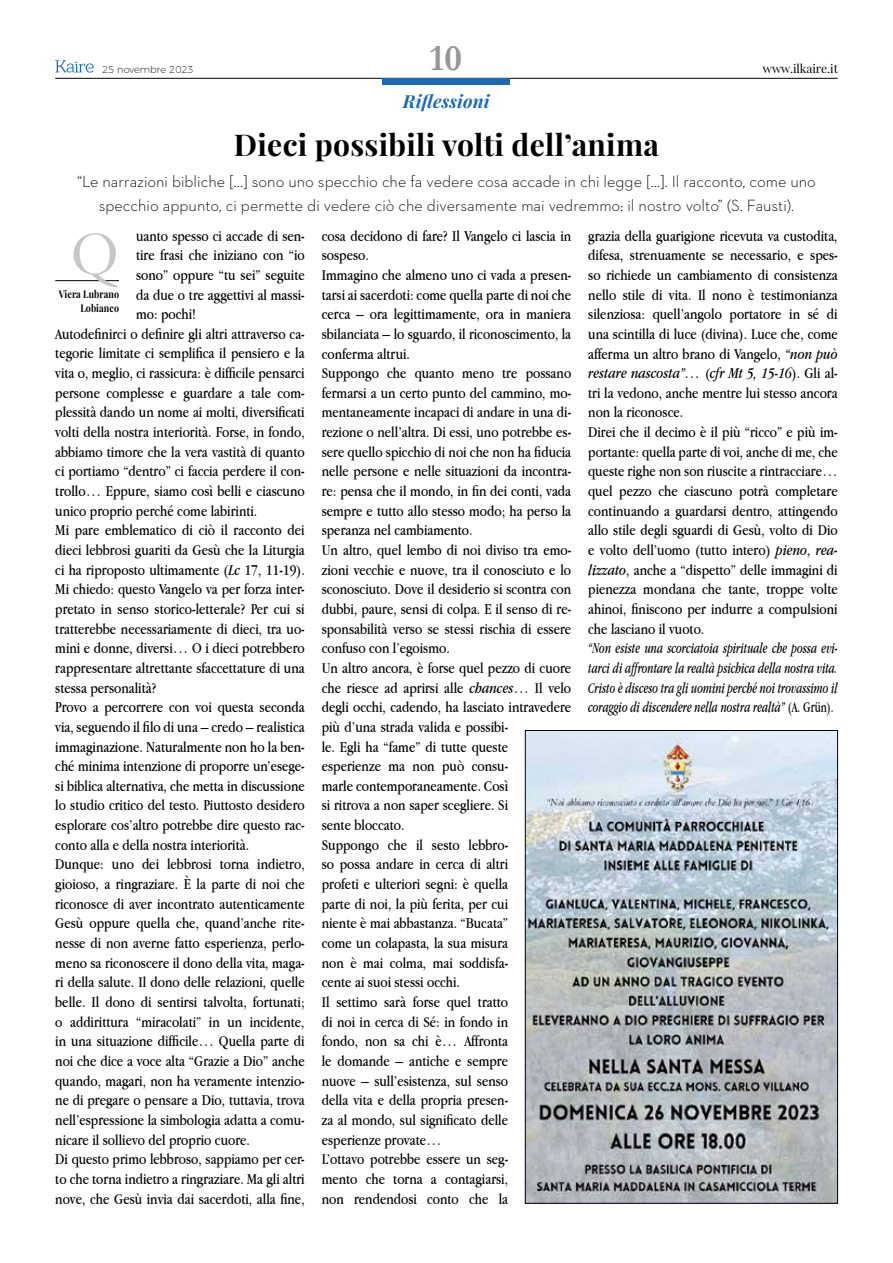
<style>
.page{position:relative;width:893px;height:1263px;background:#fff}
.page>*{position:absolute;margin:0;border:0;box-sizing:border-box;transform-origin:0 0}
.t1{font:63px "Garamond";color:#c6c6c6}
.t2{font:700 37.5px "Garamond";color:#949699}
.t3{font:700 30px "Playfair Display";letter-spacing:.01em;color:#000}
.t4{font:italic 700 18px "Playfair Display";letter-spacing:.01em;color:#1e69ab}
.t5{font:300 16.5px/24px "Neutraface 2 Text";color:#000;text-align:center}
.t6{font:15.75px/19.6px "Apple Garamond";color:#000}
.t7{font:italic 15.75px/19.6px "Apple Garamond";color:#000;text-align:justify;scale:.81 1}
.t8{font:12px "Playfair Display";color:#000}
.t9{font:700 10.5px/13.5px "Playfair Display";letter-spacing:.01em;color:#000;text-align:right;scale:.85 1}
.t10{font:200 9.9px "Montserrat";color:#000}
.s1{font-style:italic}
.s2{font-style:normal}
</style>
<div class="page">
<hr style="left:55px;top:78px;width:783px;height:1px;background:#000">
<svg style="left:55px;top:60px;width:39px;height:13px"></svg>
<div style="left:382px;top:78px;width:127px;height:7px;background:#1e69ab"></div>
<hr style="left:55px;top:280px;width:64px;height:1px;background:#000">
<img style="left:527px;top:732px;width:309px;height:469px">
<div style="left:525px;top:730px;width:313px;height:473px;border:1px solid #000"></div>
<p class="t10" style="left:102px;top:62px;width:93px">25 novembre 2023</p>
<h2 class="t2" style="left:430px;top:36px;width:34px">10</h2>
<p class="t4" style="left:403px;top:89px;width:88px">Riflessioni</p>
<p class="t8" style="left:763px;top:61px;width:77px">www.ilkaire.it</p>
<h3 class="t3" style="left:234px;top:126px;width:427px">Dieci possibili volti dell’anima</h3>
<p class="t5" style="left:77px;top:169px;width:740px">“Le narrazioni bibliche […] sono uno specchio che fa vedere cosa accade in chi legge […]. Il racconto, come uno specchio appunto, ci permette di vedere ciò che diversamente mai vedremmo: il nostro volto” (S. Fausti).</p>
<p class="t6" style="left:136px;top:225px;width:170px">uanto spesso ci accade di sen-</p>
<p class="t6" style="left:136px;top:245px;width:170px">tire frasi che iniziano con “io</p>
<p class="t6" style="left:136px;top:265px;width:170px">sono” oppure “tu sei” seguite</p>
<p class="t6" style="left:136px;top:284px;width:170px">da due o tre aggettivi al massi-</p>
<p class="t6" style="left:136px;top:304px;width:61px">mo: pochi!</p>
<p class="t6" style="left:55px;top:324px;width:251px">Autodefinirci o definire gli altri attraverso ca-</p>
<p class="t6" style="left:55px;top:343px;width:251px">tegorie limitate ci semplifica il pensiero e la</p>
<p class="t6" style="left:55px;top:363px;width:251px">vita o, meglio, ci rassicura: è difficile pensarci</p>
<p class="t6" style="left:55px;top:383px;width:251px">persone complesse e guardare a tale com-</p>
<p class="t6" style="left:55px;top:402px;width:251px">plessità dando un nome ai molti, diversificati</p>
<p class="t6" style="left:55px;top:422px;width:251px">volti della nostra interiorità. Forse, in fondo,</p>
<p class="t6" style="left:55px;top:442px;width:251px">abbiamo timore che la vera vastità di quanto</p>
<p class="t6" style="left:55px;top:461px;width:251px">ci portiamo “dentro” ci faccia perdere il con-</p>
<p class="t6" style="left:55px;top:481px;width:251px">trollo… Eppure, siamo così belli e ciascuno</p>
<p class="t6" style="left:55px;top:500px;width:204px">unico proprio perché come labirinti.</p>
<p class="t6" style="left:55px;top:520px;width:251px">Mi pare emblematico di ciò il racconto dei</p>
<p class="t6" style="left:55px;top:540px;width:251px">dieci lebbrosi guariti da Gesù che la Liturgia</p>
<p class="t6" style="left:55px;top:559px;width:251px">ci ha riproposto ultimamente (<span class="s1">Lc</span> 17, 11-19).</p>
<p class="t6" style="left:55px;top:579px;width:251px">Mi chiedo: questo Vangelo va per forza inter-</p>
<p class="t6" style="left:55px;top:599px;width:251px">pretato in senso storico-letterale? Per cui si</p>
<p class="t6" style="left:55px;top:618px;width:251px">tratterebbe necessariamente di dieci, tra uo-</p>
<p class="t6" style="left:55px;top:638px;width:251px">mini e donne, diversi… O i dieci potrebbero</p>
<p class="t6" style="left:55px;top:658px;width:251px">rappresentare altrettante sfaccettature di una</p>
<p class="t6" style="left:55px;top:677px;width:102px">stessa personalità?</p>
<p class="t6" style="left:55px;top:697px;width:251px">Provo a percorrere con voi questa seconda</p>
<p class="t6" style="left:55px;top:717px;width:251px">via, seguendo il filo di una – credo – realistica</p>
<p class="t6" style="left:55px;top:736px;width:251px">immaginazione. Naturalmente non ho la ben-</p>
<p class="t6" style="left:55px;top:756px;width:251px">ché minima intenzione di proporre un’esege-</p>
<p class="t6" style="left:55px;top:776px;width:251px">si biblica alternativa, che metta in discussione</p>
<p class="t6" style="left:55px;top:795px;width:251px">lo studio critico del testo. Piuttosto desidero</p>
<p class="t6" style="left:55px;top:815px;width:251px">esplorare cos’altro potrebbe dire questo rac-</p>
<p class="t6" style="left:55px;top:835px;width:195px">conto alla e della nostra interiorità.</p>
<p class="t6" style="left:55px;top:854px;width:251px">Dunque: uno dei lebbrosi torna indietro,</p>
<p class="t6" style="left:55px;top:874px;width:251px">gioioso, a ringraziare. È la parte di noi che</p>
<p class="t6" style="left:55px;top:893px;width:251px">riconosce di aver incontrato autenticamente</p>
<p class="t6" style="left:55px;top:913px;width:251px">Gesù oppure quella che, quand’anche rite-</p>
<p class="t6" style="left:55px;top:933px;width:251px">nesse di non averne fatto esperienza, perlo-</p>
<p class="t6" style="left:55px;top:952px;width:251px">meno sa riconoscere il dono della vita, maga-</p>
<p class="t6" style="left:55px;top:972px;width:251px">ri della salute. Il dono delle relazioni, quelle</p>
<p class="t6" style="left:55px;top:992px;width:251px">belle. Il dono di sentirsi talvolta, fortunati;</p>
<p class="t6" style="left:55px;top:1011px;width:251px">o addirittura “miracolati” in un incidente,</p>
<p class="t6" style="left:55px;top:1031px;width:251px">in una situazione difficile… Quella parte di</p>
<p class="t6" style="left:55px;top:1051px;width:251px">noi che dice a voce alta “Grazie a Dio” anche</p>
<p class="t6" style="left:55px;top:1070px;width:251px">quando, magari, non ha veramente intenzio-</p>
<p class="t6" style="left:55px;top:1090px;width:251px">ne di pregare o pensare a Dio, tuttavia, trova</p>
<p class="t6" style="left:55px;top:1110px;width:251px">nell’espressione la simbologia adatta a comu-</p>
<p class="t6" style="left:55px;top:1129px;width:196px">nicare il sollievo del proprio cuore.</p>
<p class="t6" style="left:55px;top:1149px;width:251px">Di questo primo lebbroso, sappiamo per cer-</p>
<p class="t6" style="left:55px;top:1169px;width:251px">to che torna indietro a ringraziare. Ma gli altri</p>
<p class="t6" style="left:55px;top:1188px;width:251px">nove, che Gesù invia dai sacerdoti, alla fine,</p>
<h1 class="t1" style="left:70px;top:216px;width:50px">Q</h1>
<p class="t9" style="left:59px;top:288px;width:72px">Viera Lubrano<br>Lobianco</p>
<p class="t6" style="left:322px;top:225px;width:251px">cosa decidono di fare? Il Vangelo ci lascia in sospeso.<br>Immagino che almeno uno ci vada a presen&shy;tarsi ai sacerdoti: come quella parte di noi che cerca – ora legittimamente, ora in maniera sbilanciata – lo sguardo, il riconoscimento, la conferma altrui.<br>Suppongo che quanto meno tre possano fermarsi a un certo punto del cammino, mo&shy;mentaneamente incapaci di andare in una di&shy;rezione o nell’altra. Di essi, uno potrebbe es&shy;sere quello spicchio di noi che non ha fiducia nelle persone e nelle situazioni da incontra&shy;re: pensa che il mondo, in fin dei conti, vada sempre e tutto allo stesso modo; ha perso la speranza nel cambiamento.<br>Un altro, quel lembo di noi diviso tra emo&shy;zioni vecchie e nuove, tra il conosciuto e lo sconosciuto. Dove il desiderio si scontra con dubbi, paure, sensi di colpa. E il senso di re&shy;sponsabilità verso se stessi rischia di essere confuso con l’egoismo.<br>Un altro ancora, è forse quel pezzo di cuore che riesce ad aprirsi alle <span class="s1">chances</span>… Il velo degli occhi, cadendo, ha lasciato intravedere più d’una strada valida e possibi-<br>le. Egli ha “fame” di tutte queste esperienze ma non può consu-<br>marle contemporaneamente. Così<br>si ritrova a non saper scegliere. Si<br>sente bloccato.<br>Suppongo che il sesto lebbro-<br>so possa andare in cerca di altri<br>profeti e ulteriori segni: è quella<br>parte di noi, la più ferita, per cui<br>niente è mai abbastanza. “Bucata”<br>come un colapasta, la sua misura<br>non è mai colma, mai soddisfa-<br>cente ai suoi stessi occhi.<br>Il settimo sarà forse quel tratto<br>di noi in cerca di Sé: in fondo in<br>fondo, non sa chi è… Affronta<br>le domande – antiche e sempre<br>nuove – sull’esistenza, sul senso<br>della vita e della propria presen-<br>za al mondo, sul significato delle esperienze provate…<br>L’ottavo potrebbe essere un seg-<br>mento che torna a contagiarsi,<br>non rendendosi conto che la</p>
<p class="t6" style="left:588px;top:225px;width:251px">grazia della guarigione ricevuta va custodita, difesa, strenuamente se necessario, e spes&shy;so richiede un cambiamento di consistenza nello stile di vita. Il nono è testimonianza silenziosa: quell’angolo portatore in sé di una scintilla di luce (divina). Luce che, come afferma un altro brano di Vangelo, <span class="s1">“non può restare nascosta”…</span> (<span class="s1">cfr Mt 5, 15-16</span>). Gli al&shy;tri la vedono, anche mentre lui stesso ancora non la riconosce.<br>Direi che il decimo è il più “ricco” e più im&shy;portante: quella parte di voi, anche di me, che queste righe non son riuscite a rintracciare… quel pezzo che ciascuno potrà completare continuando a guardarsi dentro, attingendo allo stile degli sguardi di Gesù, volto di Dio e volto dell’uomo (tutto intero) <span class="s1">pieno</span>, <span class="s1">rea&shy;lizzato</span>, anche a “dispetto” delle immagini di pienezza mondana che tante, troppe volte ahinoi, finiscono per indurre a compulsioni che lasciano il vuoto.</p>
<p class="t7" style="left:588px;top:638px;width:310px">“Non esiste una scorciatoia spirituale che possa evi&shy;tarci di affrontare la realtà psichica della nostra vita.<br>Cristo è disceso tra gli uomini perché noi trovassimo il coraggio di discendere nella nostra realtà” <span class="s2">(A. Grün).</span></p>
</div>
